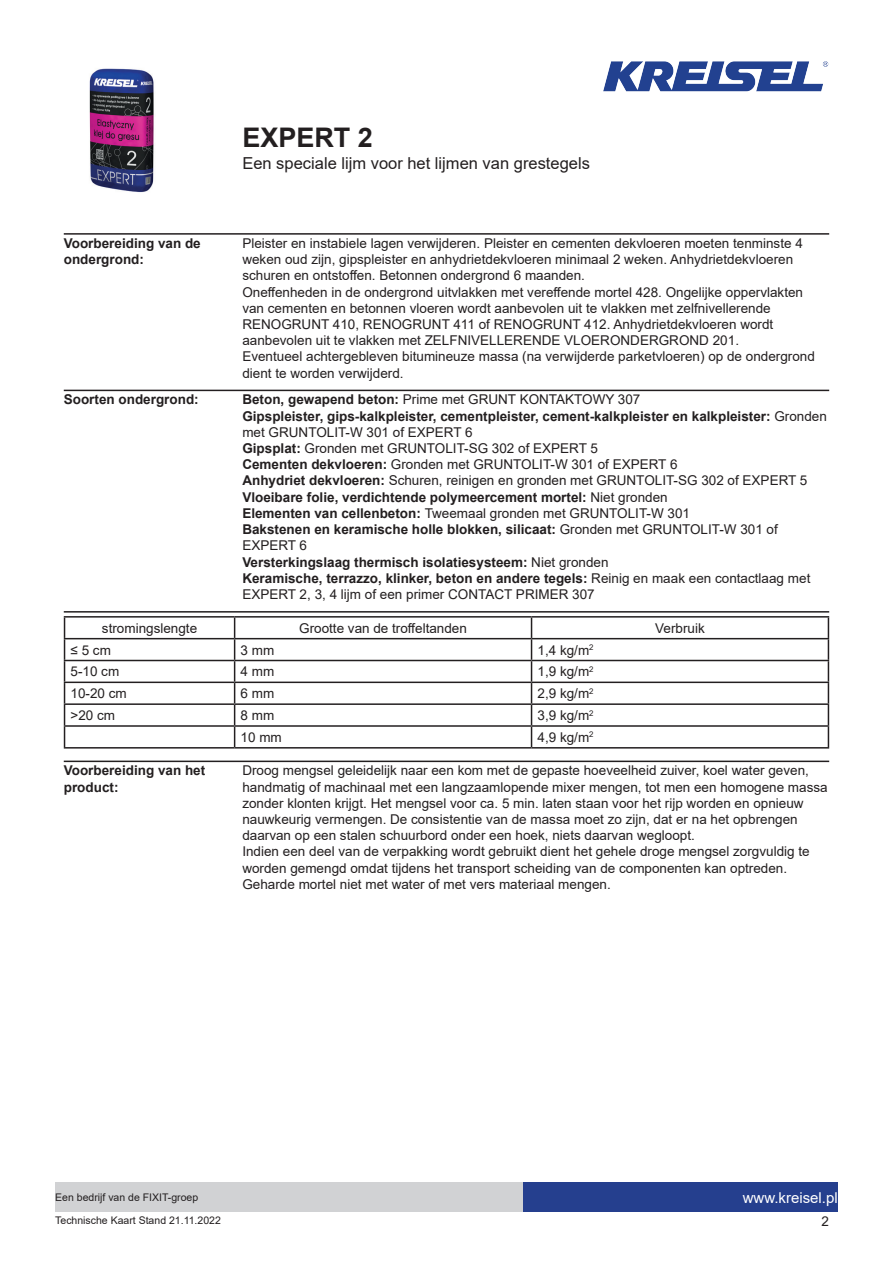
<style>
.page{position:relative;width:893px;height:1263px;background:#fff}
.page>*{position:absolute;margin:0;border:0;box-sizing:border-box;transform-origin:0 0}
.t1{font:700 27px "Arial";color:#231f20}
.t2{font:16.5px "Arial";color:#231f20}
.t3{font:15px "Arial";color:#fff}
.t4{font:13.5px/16.2px "Arial";color:#231f20}
.t5{font:700 13.5px/16.2px "Arial";color:#231f20}
.t6{font:10.5px "Arial";color:#231f20}
.s1{font-weight:400}
</style>
<div class="page">
<img style="left:89px;top:68px;width:65px;height:125px">
<img style="left:603px;top:61px;width:226px;height:31px">
<div style="left:523px;top:1182px;width:315px;height:30px;background:#253f8e"></div>
<div style="left:55px;top:1182px;width:468px;height:30px;background:#d1d2d4"></div>
<hr style="left:64px;top:233px;width:765px;height:2px;background:#231f20">
<hr style="left:64px;top:390px;width:765px;height:1px;background:#231f20">
<hr style="left:64px;top:611px;width:765px;height:2px;background:#231f20">
<hr style="left:64px;top:616px;width:171px;height:2px;background:#231f20">
<hr style="left:235px;top:616px;width:296px;height:2px;background:#231f20">
<hr style="left:531px;top:616px;width:298px;height:2px;background:#231f20">
<hr style="left:64px;top:638px;width:171px;height:1px;background:#231f20">
<hr style="left:235px;top:638px;width:296px;height:1px;background:#231f20">
<hr style="left:531px;top:638px;width:298px;height:1px;background:#231f20">
<hr style="left:64px;top:660px;width:171px;height:1px;background:#231f20">
<hr style="left:235px;top:660px;width:296px;height:1px;background:#231f20">
<hr style="left:531px;top:660px;width:298px;height:1px;background:#231f20">
<hr style="left:64px;top:681px;width:171px;height:2px;background:#231f20">
<hr style="left:235px;top:681px;width:296px;height:2px;background:#231f20">
<hr style="left:531px;top:681px;width:298px;height:2px;background:#231f20">
<hr style="left:64px;top:703px;width:171px;height:2px;background:#231f20">
<hr style="left:235px;top:703px;width:296px;height:2px;background:#231f20">
<hr style="left:531px;top:703px;width:298px;height:2px;background:#231f20">
<hr style="left:64px;top:725px;width:171px;height:2px;background:#231f20">
<svg style="left:64px;top:618px;width:1px;height:129px"></svg>
<hr style="left:235px;top:725px;width:296px;height:2px;background:#231f20">
<svg style="left:234px;top:618px;width:1px;height:129px"></svg>
<hr style="left:531px;top:725px;width:298px;height:2px;background:#231f20">
<svg style="left:531px;top:618px;width:1px;height:129px"></svg>
<svg style="left:828px;top:618px;width:1px;height:129px"></svg>
<hr style="left:64px;top:747px;width:171px;height:1px;background:#231f20">
<hr style="left:235px;top:747px;width:296px;height:1px;background:#231f20">
<hr style="left:531px;top:747px;width:298px;height:1px;background:#231f20">
<hr style="left:64px;top:761px;width:765px;height:1px;background:#231f20">
<h1 class="t1" style="left:242px;top:119px;width:132px">EXPERT 2</h1>
<p class="t2" style="left:242px;top:152px;width:349px">Een speciale lijm voor het lijmen van grestegels</p>
<p class="t5" style="left:64px;top:235px;width:139px">Voorbereiding van de ondergrond:</p>
<p class="t4" style="left:242px;top:235px;width:574px">Pleister en instabiele lagen verwijderen. Pleister en cementen dekvloeren moeten tenminste 4 weken oud zijn, gipspleister en anhydrietdekvloeren minimaal 2 weken. Anhydrietdekvloeren schuren en ontstoffen. Betonnen ondergrond 6 maanden.<br>Oneffenheden in de ondergrond uitvlakken met vereffende mortel 428. Ongelijke oppervlakten van cementen en betonnen vloeren wordt aanbevolen uit te vlakken met zelfnivellerende RENOGRUNT 410, RENOGRUNT 411 of RENOGRUNT 412. Anhydrietdekvloeren wordt aanbevolen uit te vlakken met ZELFNIVELLERENDE VLOERONDERGROND 201.<br>Eventueel achtergebleven bitumineuze massa (na verwijderde parketvloeren) op de ondergrond dient te worden verwijderd.</p>
<p class="t5" style="left:64px;top:392px;width:137px">Soorten ondergrond:</p>
<p class="t5" style="left:242px;top:392px;width:586px">Beton, gewapend beton: <span class="s1">Prime met GRUNT KONTAKTOWY 307<br></span>Gipspleister, gips-kalkpleister, cementpleister, cement-kalkpleister en kalkpleister: <span class="s1">Gronden met GRUNTOLIT-W 301 of EXPERT 6<br></span>Gipsplat: <span class="s1">Gronden met GRUNTOLIT-SG 302 of EXPERT 5<br></span>Cementen dekvloeren: <span class="s1">Gronden met GRUNTOLIT-W 301 of EXPERT 6<br></span>Anhydriet dekvloeren: <span class="s1">Schuren, reinigen en gronden met GRUNTOLIT-SG 302 of EXPERT 5<br></span>Vloeibare folie, verdichtende polymeercement mortel: <span class="s1">Niet gronden<br></span>Elementen van cellenbeton: <span class="s1">Tweemaal gronden met GRUNTOLIT-W 301<br></span>Bakstenen en keramische holle blokken, silicaat: <span class="s1">Gronden met GRUNTOLIT-W 301 of EXPERT 6<br></span>Versterkingslaag thermisch isolatiesysteem: <span class="s1">Niet gronden<br></span>Keramische, terrazzo, klinker, beton en andere tegels: <span class="s1">Reinig en maak een contactlaag met EXPERT 2, 3, 4 lijm of een primer CONTACT PRIMER 307</span></p>
<p class="t4" style="left:102px;top:620px;width:97px">stromingslengte</p>
<p class="t4" style="left:299px;top:620px;width:169px">Grootte van de troffeltanden</p>
<p class="t4" style="left:655px;top:620px;width:51px">Verbruik</p>
<p class="t4" style="left:71px;top:641px;width:42px">≤ 5 cm</p>
<p class="t4" style="left:241px;top:641px;width:35px">3 mm</p>
<p class="t4" style="left:537px;top:641px;width:58px">1,4 kg/m<sup>2</sup></p>
<p class="t4" style="left:71px;top:663px;width:50px">5-10 cm</p>
<p class="t4" style="left:241px;top:663px;width:35px">4 mm</p>
<p class="t4" style="left:537px;top:663px;width:58px">1,9 kg/m<sup>2</sup></p>
<p class="t4" style="left:71px;top:685px;width:58px">10-20 cm</p>
<p class="t4" style="left:241px;top:685px;width:35px">6 mm</p>
<p class="t4" style="left:537px;top:685px;width:58px">2,9 kg/m<sup>2</sup></p>
<p class="t4" style="left:71px;top:707px;width:46px">&gt;20 cm</p>
<p class="t4" style="left:241px;top:707px;width:35px">8 mm</p>
<p class="t4" style="left:537px;top:707px;width:58px">3,9 kg/m<sup>2</sup></p>
<p class="t4" style="left:241px;top:729px;width:43px">10 mm</p>
<p class="t4" style="left:538px;top:729px;width:58px">4,9 kg/m<sup>2</sup></p>
<p class="t5" style="left:64px;top:763px;width:143px">Voorbereiding van het product:</p>
<p class="t4" style="left:242px;top:762px;width:587px">Droog mengsel geleidelijk naar een kom met de gepaste hoeveelheid zuiver, koel water geven, handmatig of machinaal met een langzaamlopende mixer mengen, tot men een homogene massa zonder klonten krijgt. Het mengsel voor ca. 5 min. laten staan voor het rijp worden en opnieuw nauwkeurig vermengen. De consistentie van de massa moet zo zijn, dat er na het opbrengen daarvan op een stalen schuurbord onder een hoek, niets daarvan wegloopt.<br>Indien een deel van de verpakking wordt gebruikt dient het gehele droge mengsel zorgvuldig te worden gemengd omdat tijdens het transport scheiding van de componenten kan optreden.<br>Geharde mortel niet met water of met vers materiaal mengen.</p>
<p class="t6" style="left:55px;top:1190px;width:144px">Een bedrijf van de FIXIT-groep</p>
<p class="t3" style="left:743px;top:1187px;width:97px">www.kreisel.pl</p>
<p class="t6" style="left:55px;top:1213px;width:167px">Technische Kaart Stand 21.11.2022</p>
<p class="t4" style="left:821px;top:1213px;width:9px">2</p>
</div>
